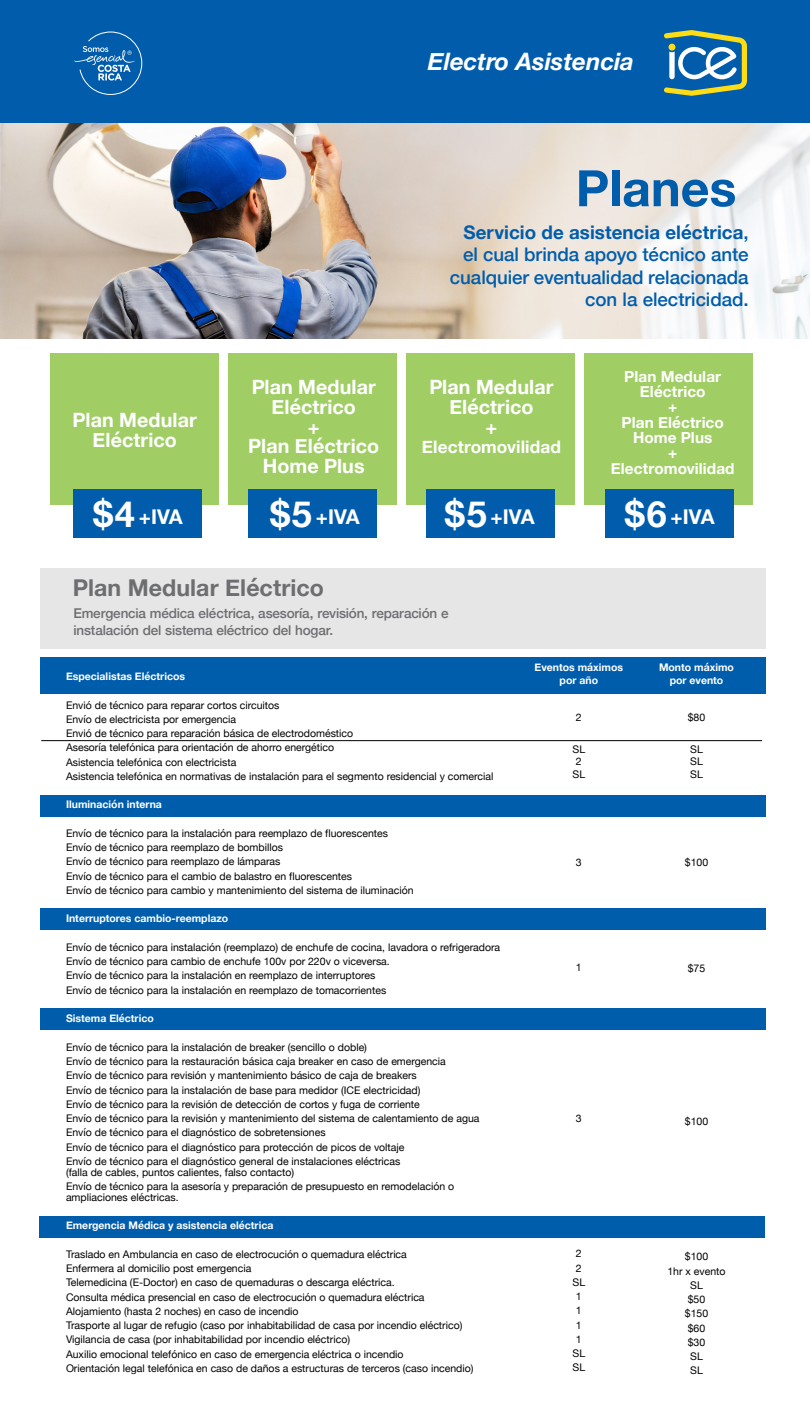
<style>
.page{position:relative;width:810px;height:1416px;background:#fff}
.page>*{position:absolute;margin:0;border:0;box-sizing:border-box;transform-origin:0 0}
.t1{font:700 50.18px "Helvetica Neue";color:#005dac}
.t2{font:italic 700 24px "Helvetica Neue";color:#fff}
.t3{font:700 23.17px "Helvetica Neue";letter-spacing:.005em;color:#6d6e71}
.t4{font:700 20.33px "Helvetica Neue";letter-spacing:-.025em;color:#fff}
.t5{font:700 19.73px/19.7px "Helvetica Neue";letter-spacing:.005em;color:#fff;text-align:center}
.t6{font:500 18.75px/22.5px "Helvetica Neue";letter-spacing:-.005em;color:#005dac;text-align:right}
.t7{font:700 17.25px "Helvetica Neue";letter-spacing:.005em;color:#fff}
.t8{font:700 15.38px/15.4px "Helvetica Neue";letter-spacing:.005em;color:#fff;text-align:center}
.t9{font:500 13.5px/17.2px "Helvetica Neue";letter-spacing:-.015em;color:#6d6e71}
.t10{font:10.5px/14.2px "Helvetica Neue";color:#000}
.t11{font:700 10.5px/12.6px "Helvetica Neue";color:#fff;text-align:center}
.s1{font-weight:700}
.s2{font-size:36px}
</style>
<div class="page">
<div style="left:0;top:0;width:810px;height:321px;background:#015dac"></div>
<img style="left:0;top:124px;width:810px;height:214px">
<svg style="left:74px;top:32px;width:68px;height:63px"></svg>
<svg style="left:664px;top:30px;width:83px;height:66px"></svg>
<div style="left:40px;top:568px;width:726px;height:80px;background:#e6e6e6"></div>
<div style="left:40px;top:657px;width:726px;height:37px;background:#005dac"></div>
<div style="left:40px;top:794px;width:726px;height:22px;background:#005dac"></div>
<div style="left:40px;top:908px;width:726px;height:21px;background:#005dac"></div>
<div style="left:40px;top:1008px;width:726px;height:22px;background:#005dac"></div>
<div style="left:39px;top:1215px;width:726px;height:22px;background:#005dac"></div>
<hr style="left:41px;top:740px;width:721px;height:1px;background:#000">
<div style="left:228px;top:353px;width:168px;height:151px;background:#a0ce65"></div>
<div style="left:50px;top:353px;width:168px;height:151px;background:#a0ce65"></div>
<div style="left:406px;top:353px;width:168px;height:151px;background:#a0ce65"></div>
<div style="left:585px;top:353px;width:168px;height:151px;background:#a0ce65"></div>
<div style="left:74px;top:489px;width:128px;height:49px;background:#015dac"></div>
<div style="left:248px;top:489px;width:128px;height:49px;background:#015dac"></div>
<div style="left:426px;top:489px;width:128px;height:49px;background:#015dac"></div>
<div style="left:605px;top:489px;width:129px;height:49px;background:#015dac"></div>
<h2 class="t2" style="left:428px;top:43px;width:208px">Electro Asistencia</h2>
<h1 class="t1" style="left:576px;top:149px;width:162px">Planes</h1>
<h3 class="t5" style="left:73px;top:411px;width:126px">Plan Medular<br>Eléctrico</h3>
<h3 class="t6" style="left:450px;top:219px;width:300px"><span class="s1">Servicio de asistencia eléctrica</span>, el cual brinda apoyo técnico ante cualquier eventualidad relacionada con la electricidad.</h3>
<h3 class="t5" style="left:248px;top:378px;width:132px">Plan Medular<br>Eléctrico<br>+<br>Plan Eléctrico<br>Home Plus</h3>
<h3 class="t5" style="left:429px;top:378px;width:126px">Plan Medular<br>Eléctrico<br>+</h3>
<h3 class="t7" style="left:422px;top:434px;width:140px">Electromovilidad</h3>
<h3 class="t8" style="left:611px;top:369px;width:125px">Plan Medular<br>Eléctrico<br>+<br>Plan Eléctrico<br>Home Plus<br>+<br>Electromovilidad</h3>
<h3 class="t4" style="left:93px;top:500px;width:91px"><span class="s2">$4</span> +IVA</h3>
<h3 class="t4" style="left:270px;top:500px;width:91px"><span class="s2">$5</span> +IVA</h3>
<h3 class="t4" style="left:445px;top:500px;width:91px"><span class="s2">$5</span> +IVA</h3>
<h3 class="t4" style="left:625px;top:500px;width:91px"><span class="s2">$6</span> +IVA</h3>
<h3 class="t3" style="left:73px;top:569px;width:253px">Plan Medular Eléctrico</h3>
<p class="t9" style="left:73px;top:603px;width:377px">Emergencia médica eléctrica, asesoría, revisión, reparación e instalación del sistema eléctrico del hogar.</p>
<p class="t11" style="left:66px;top:670px;width:121px">Especialistas Eléctricos</p>
<p class="t10" style="left:66px;top:698px;width:429px">Envió de técnico para reparar cortos circuitos<br>Envío de electricista por emergencia<br>Envió de técnico para reparación básica de electrodoméstico<br>Asesoría telefónica para orientación de ahorro energético<br>Asistencia telefónica con electricista<br>Asistencia telefónica en normativas de instalación para el segmento residencial y comercial</p>
<p class="t11" style="left:66px;top:798px;width:97px">Iluminación interna</p>
<p class="t10" style="left:66px;top:826px;width:349px">Envío de técnico para la instalación para reemplazo de fluorescentes Envío de técnico para reemplazo de bombillos<br>Envío de técnico para reemplazo de lámparas<br>Envío de técnico para el cambio de balastro en fluorescentes<br>Envío de técnico para cambio y mantenimiento del sistema de iluminación</p>
<p class="t11" style="left:66px;top:912px;width:164px">Interruptores cambio-reemplazo</p>
<p class="t10" style="left:66px;top:940px;width:436px">Envío de técnico para instalación (reemplazo) de enchufe de cocina, lavadora o refrigeradora Envío de técnico para cambio de enchufe 100v por 220v o viceversa.<br>Envío de técnico para la instalación en reemplazo de interruptores<br>Envío de técnico para la instalación en reemplazo de tomacorrientes</p>
<p class="t11" style="left:66px;top:1012px;width:89px">Sistema Eléctrico</p>
<p class="t10" style="left:66px;top:1040px;width:415px">Envío de técnico para la instalación de breaker (sencillo o doble)<br>Envío de técnico para la restauración básica caja breaker en caso de emergencia<br>Envío de técnico para revisión y mantenimiento básico de caja de breakers<br>Envío de técnico para la instalación de base para medidor (ICE electricidad)<br>Envío de técnico para la revisión de detección de cortos y fuga de corriente<br>Envío de técnico para la revisión y mantenimiento del sistema de calentamiento de agua Envío de técnico para el diagnóstico de sobretensiones<br>Envío de técnico para el diagnóstico para protección de picos de voltaje<br>Envío de técnico para el diagnóstico general de instalaciones eléctricas</p>
<p class="t10" style="left:66px;top:1165px;width:390px">(falla de cables, puntos calientes, falso contacto)<br>Envío de técnico para la asesoría y preparación de presupuesto en remodelación o</p>
<p class="t10" style="left:66px;top:1190px;width:114px">ampliaciones eléctricas.</p>
<p class="t11" style="left:66px;top:1219px;width:209px">Emergencia Médica y asistencia eléctrica</p>
<p class="t10" style="left:66px;top:1247px;width:409px">Traslado en Ambulancia en caso de electrocución o quemadura eléctrica<br>Enfermera al domicilio post emergencia<br>Telemedicina (E-Doctor) en caso de quemaduras o descarga eléctrica.<br>Consulta médica presencial en caso de electrocución o quemadura eléctrica Alojamiento (hasta 2 noches) en caso de incendio<br>Trasporte al lugar de refugio (caso por inhabitabilidad de casa por incendio eléctrico)<br>Vigilancia de casa (por inhabitabilidad por incendio eléctrico)<br>Auxilio emocional telefónico en caso de emergencia eléctrica o incendio<br>Orientación legal telefónica en caso de daños a estructuras de terceros (caso incendio)</p>
<p class="t11" style="left:535px;top:661px;width:90px">Eventos máximos por año</p>
<p class="t10" style="left:576px;top:711px;width:7px">2</p>
<p class="t10" style="left:573px;top:743px;width:14px;line-height:12.6px;text-align:center">SL<br>2<br>SL</p>
<p class="t10" style="left:576px;top:855px;width:7px">3</p>
<p class="t10" style="left:576px;top:960px;width:7px">1</p>
<p class="t10" style="left:576px;top:1111px;width:7px">3</p>
<p class="t10" style="left:573px;top:1246px;width:14px;text-align:center">2<br>2<br>SL<br>1<br>1<br>1<br>1<br>SL<br>SL</p>
<p class="t11" style="left:659px;top:661px;width:77px">Monto máximo por evento</p>
<p class="t10" style="left:688px;top:711px;width:19px">$80</p>
<p class="t10" style="left:690px;top:743px;width:14px;line-height:12.6px;text-align:justify">SL SL SL</p>
<p class="t10" style="left:685px;top:855px;width:25px">$100</p>
<p class="t10" style="left:688px;top:961px;width:19px">$75</p>
<p class="t10" style="left:685px;top:1115px;width:25px">$100</p>
<p class="t10" style="left:667px;top:1250px;width:60px;text-align:center">$100<br>1hr x evento<br>SL<br>$50<br>$150<br>$60<br>$30<br>SL<br>SL</p>
</div>
